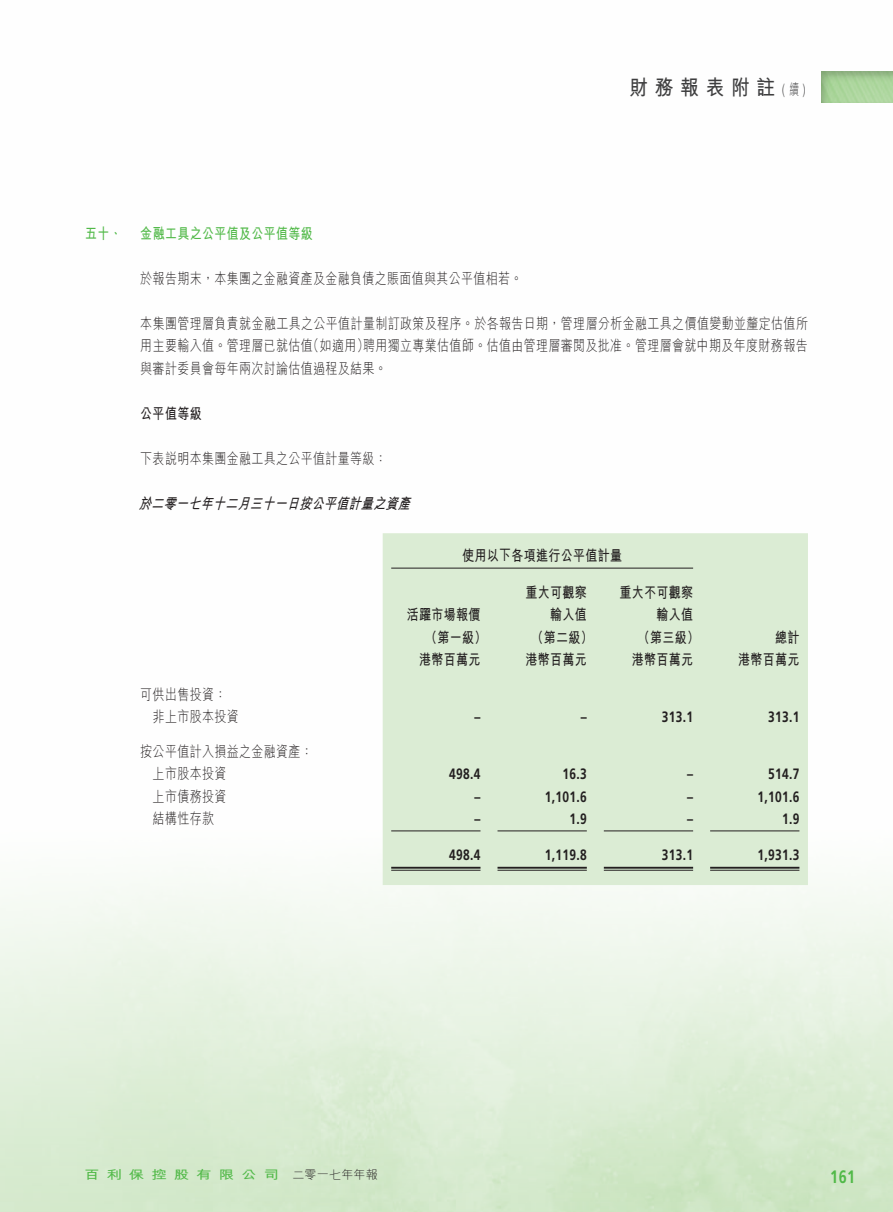
<style>
.page{position:relative;width:893px;height:1212px;background:#fff}
.page>*{position:absolute;margin:0;border:0;box-sizing:border-box;transform-origin:0 0}
.t1{font:700 21px "M Hei HK";letter-spacing:.36em;color:#3e3e3f;scale:.89 1}
.t2{font:700 18px "Frutiger LT Std";color:#51b948;scale:.8 1}
._1__內文{font:300 15px/22.5px "M Hei HK";letter-spacing:.03em;color:#231f20;text-align:justify;scale:.8 1}
._1__內文-2{font:700 15px "M Hei HK";letter-spacing:.03em;color:#231f20;scale:.8 1}
._1__內文-3{font:700 15px "Frutiger LT Std";letter-spacing:.03em;color:#231f20;scale:.8 1}
._1__內文-4{font:italic 700 15px "M Hei HK";color:#231f20;scale:.8 1}
._3__標題{font:700 15px "M Hei HK";letter-spacing:.03em;color:#51b948;scale:.8 1}
.t3{font:700 12px "M Hei HK";letter-spacing:.45em;color:#51b948;scale:1.29 1}
.s1{font-family:"Frutiger LT Std";font-weight:300;font-size:15px}
.s2{font-weight:300;font-size:15px}
.s3{font-weight:300;color:#231f20}
</style>
<div class="page">
<div style="left:807px;top:61px;width:86px;height:42px;background:#231f20;opacity:.25"></div>
<div style="left:383px;top:533px;width:425px;height:352px;background:#dbecd4"></div>
<hr style="left:391px;top:568px;width:302px;height:1px;background:#231f20">
<hr style="left:391px;top:830px;width:89px;height:1px;background:#231f20">
<hr style="left:497px;top:830px;width:90px;height:1px;background:#231f20">
<hr style="left:604px;top:830px;width:89px;height:1px;background:#231f20">
<hr style="left:710px;top:830px;width:89px;height:1px;background:#231f20">
<hr style="left:391px;top:867px;width:89px;height:2px;background:#231f20">
<hr style="left:391px;top:870px;width:89px;height:1px;background:#231f20">
<hr style="left:497px;top:867px;width:90px;height:2px;background:#231f20">
<hr style="left:497px;top:870px;width:90px;height:1px;background:#231f20">
<hr style="left:604px;top:867px;width:89px;height:2px;background:#231f20">
<hr style="left:604px;top:870px;width:89px;height:1px;background:#231f20">
<hr style="left:710px;top:867px;width:89px;height:2px;background:#231f20">
<hr style="left:710px;top:870px;width:89px;height:1px;background:#231f20">
<h1 class="t1" style="left:629px;top:72px;width:199px">財務報表附註 <span class="s1">(</span> <span class="s2">續</span><span class="s1">)</span></h1>
<p class="_3__標題" style="left:85px;top:222px;width:286px">五十、 金融工具之公平值及公平值等級</p>
<p class="_1__內文" style="left:140px;top:267px;width:479px">於報告期末，本集團之金融資產及金融負債之賬面值與其公平值相若。</p>
<p class="_1__內文" style="left:140px;top:312px;width:836px">本集團管理層負責就金融工具之公平值計量制訂政策及程序。於各報告日期，管理層分析金融工具之價值變動並釐定估值所用主要輸入值。管理層已就估值（如適用）聘用獨立專業估值師。估值由管理層審閱及批准。管理層會就中期及年度財務報告與審計委員會每年兩次討論估值過程及結果。</p>
<p class="_1__內文-2" style="left:140px;top:402px;width:78px">公平值等級</p>
<p class="_1__內文" style="left:140px;top:447px;width:309px">下表說明本集團金融工具之公平值計量等級：</p>
<p class="_1__內文-4" style="left:139px;top:492px;width:347px">於二零一七年十二月三十一日按公平值計量之資產</p>
<p class="_1__內文-2" style="left:462px;top:545px;width:202px">使用以下各項進行公平值計量</p>
<p class="_1__內文-2" style="left:525px;top:581px;width:78px">重大可觀察</p>
<p class="_1__內文-2" style="left:619px;top:581px;width:94px">重大不可觀察</p>
<p class="_1__內文-2" style="left:407px;top:604px;width:94px">活躍市場報價</p>
<p class="_1__內文-2" style="left:550px;top:604px;width:47px">輸入值</p>
<p class="_1__內文-2" style="left:656px;top:604px;width:47px">輸入值</p>
<p class="_1__內文-2" style="left:425px;top:626px;width:78px">（第一級）</p>
<p class="_1__內文-2" style="left:531px;top:626px;width:78px">（第二級）</p>
<p class="_1__內文-2" style="left:638px;top:626px;width:78px">（第三級）</p>
<p class="_1__內文-2" style="left:775px;top:626px;width:32px">總計</p>
<p class="_1__內文-2" style="left:419px;top:649px;width:78px">港幣百萬元</p>
<p class="_1__內文-2" style="left:525px;top:649px;width:78px">港幣百萬元</p>
<p class="_1__內文-2" style="left:632px;top:649px;width:78px">港幣百萬元</p>
<p class="_1__內文-2" style="left:738px;top:649px;width:78px">港幣百萬元</p>
<p class="_1__內文" style="left:140px;top:683px;width:109px">可供出售投資：</p>
<p class="_1__內文" style="left:153px;top:705px;width:109px">非上市股本投資</p>
<p class="_1__內文-3" style="left:474px;top:708px;width:9px">–</p>
<p class="_1__內文-3" style="left:581px;top:708px;width:9px">–</p>
<p class="_1__內文-3" style="left:662px;top:708px;width:41px">313.1</p>
<p class="_1__內文-3" style="left:768px;top:708px;width:41px">313.1</p>
<p class="_1__內文" style="left:140px;top:740px;width:217px">按公平值計入損益之金融資產：</p>
<p class="_1__內文" style="left:153px;top:762px;width:94px">上市股本投資</p>
<p class="_1__內文-3" style="left:449px;top:765px;width:41px">498.4</p>
<p class="_1__內文-3" style="left:562px;top:765px;width:32px">16.3</p>
<p class="_1__內文-3" style="left:687px;top:765px;width:9px">–</p>
<p class="_1__內文-3" style="left:768px;top:765px;width:41px">514.7</p>
<p class="_1__內文" style="left:153px;top:785px;width:94px">上市債務投資</p>
<p class="_1__內文-3" style="left:474px;top:787px;width:9px">–</p>
<p class="_1__內文-3" style="left:545px;top:787px;width:54px">1,101.6</p>
<p class="_1__內文-3" style="left:687px;top:787px;width:9px">–</p>
<p class="_1__內文-3" style="left:757px;top:787px;width:54px">1,101.6</p>
<p class="_1__內文" style="left:153px;top:807px;width:78px">結構性存款</p>
<p class="_1__內文-3" style="left:474px;top:810px;width:9px">–</p>
<p class="_1__內文-3" style="left:569px;top:810px;width:23px">1.9</p>
<p class="_1__內文-3" style="left:687px;top:810px;width:9px">–</p>
<p class="_1__內文-3" style="left:782px;top:810px;width:23px">1.9</p>
<p class="_1__內文-3" style="left:449px;top:846px;width:41px">498.4</p>
<p class="_1__內文-3" style="left:545px;top:846px;width:54px">1,119.8</p>
<p class="_1__內文-3" style="left:662px;top:846px;width:41px">313.1</p>
<p class="_1__內文-3" style="left:757px;top:846px;width:54px">1,931.3</p>
<p class="t3" style="left:84px;top:1166px;width:229px">百利保控股有限公司 <span class="s3">二零一七年年報</span></p>
<p class="t2" style="left:830px;top:1165px;width:33px">161</p>
</div>
